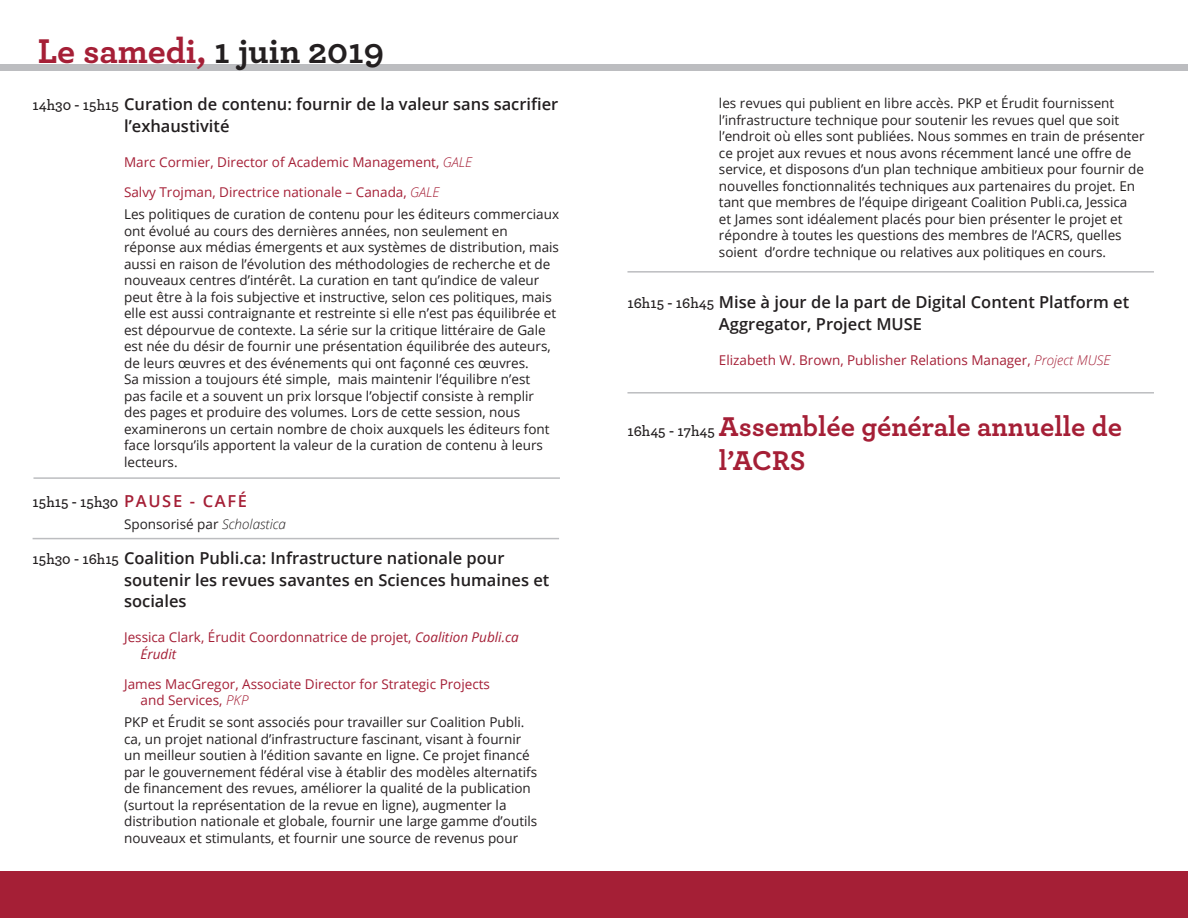
<style>
.page{position:relative;width:1188px;height:918px;background:#fff}
.page>*{position:absolute;margin:0;border:0;box-sizing:border-box;transform-origin:0 0}
.t1{font:700 36px "Archer";color:#a51f36}
.t2{font:700 28.5px/34.2px "Archer";color:#a51f36}
.Times_space{font:600 16.5px/21.6px "Open Sans";color:#231f20}
.Times_space-2{font:600 15px "Archer";color:#231f20}
.Speakers_Bios{font:13.5px/16.5px "Open Sans";color:#231f20}
.Times_space-3{font:13.5px/16.5px "Open Sans";color:#a51f36}
.s1{color:#231f20}
.s2{font-family:"Archer";font-size:15px}
.s3{font-weight:300;font-style:italic}
.s4{font-family:"Open Sans";font-size:16.5px;color:#a51f36}
.s5{font-style:italic}
.s6{font-weight:600;font-size:15px;color:#231f20}
</style>
<div class="page">
<hr style="left:33px;top:477px;width:527px;height:2px;background:#bcbdc0">
<div style="left:0;top:872px;width:594px;height:46px;background:#a51f36"></div>
<hr style="left:33px;top:538px;width:526px;height:1px;background:#bcbdc0">
<div style="left:0;top:64px;width:1188px;height:7px;background:#bcbdc0"></div>
<hr style="left:627px;top:392px;width:527px;height:2px;background:#bcbdc0">
<hr style="left:627px;top:271px;width:527px;height:2px;background:#bcbdc0">
<div style="left:594px;top:872px;width:594px;height:46px;background:#a51f36"></div>
<h6 class="t1" style="left:38px;top:22px;width:348px">Le samedi, <span class="s1">1 juin 2019</span></h6>
<p class="Times_space" style="left:124px;top:93px;width:436px;text-indent:-91px"><span class="s2">14h30 - 15h15</span> Curation de contenu: fournir de la valeur sans sacrifier l’exhaustivité</p>
<p class="Times_space-3" style="left:124px;top:154px;width:350px">Marc Cormier, Director of Academic Management, <span class="s3">GALE</span></p>
<p class="Times_space-3" style="left:124px;top:184px;width:317px">Salvy Trojman, Directrice nationale – Canada, <span class="s3">GALE</span></p>
<p class="Speakers_Bios" style="left:124px;top:206px;width:437px">Les politiques de curation de contenu pour les éditeurs commerciaux ont évolué au cours des dernières années, non seulement en réponse aux médias émergents et aux systèmes de distribution, mais aussi en raison de l’évolution des méthodologies de recherche et de nouveaux centres d’intérêt. La curation en tant qu’indice de valeur peut être à la fois subjective et instructive, selon ces politiques, mais elle est aussi contraignante et restreinte si elle n’est pas équilibrée et est dépourvue de contexte. La série sur la critique littéraire de Gale est née du désir de fournir une présentation équilibrée des auteurs, de leurs œuvres et des événements qui ont façonné ces œuvres.<br>Sa mission a toujours été simple, mais maintenir l’équilibre n’est<br>pas facile et a souvent un prix lorsque l’objectif consiste à remplir des pages et produire des volumes. Lors de cette session, nous examinerons un certain nombre de choix auxquels les éditeurs font face lorsqu’ils apportent la valeur de la curation de contenu à leurs lecteurs.</p>
<p class="Times_space-2" style="left:33px;top:491px;width:216px">15h15 - 15h30 <span class="s4">PAUSE - CAFÉ</span></p>
<p class="Speakers_Bios" style="left:124px;top:515px;width:164px">Sponsorisé par <span class="s3">Scholastica</span></p>
<p class="Times_space" style="left:124px;top:547px;width:427px;text-indent:-91px"><span class="s2">15h30 - 16h15</span> Coalition Publi.ca: Infrastructure nationale pour soutenir les revues savantes en Sciences humaines et sociales</p>
<p class="Times_space-3" style="left:141px;top:629px;width:380px;text-indent:-16px">Jessica Clark, Érudit Coordonnatrice de projet, <span class="s5">Coalition Publi.ca<br>Érudit</span></p>
<p class="Times_space-3" style="left:141px;top:675px;width:351px;text-indent:-16px">James MacGregor, Associate Director for Strategic Projects and Services, <span class="s3">PKP</span></p>
<p class="Speakers_Bios" style="left:124px;top:714px;width:415px">PKP et Érudit se sont associés pour travailler sur Coalition Publi. ca, un projet national d’infrastructure fascinant, visant à fournir un meilleur soutien à l’édition savante en ligne. Ce projet financé par le gouvernement fédéral vise à établir des modèles alternatifs de financement des revues, améliorer la qualité de la publication (surtout la représentation de la revue en ligne), augmenter la distribution nationale et globale, fournir une large gamme d’outils nouveaux et stimulants, et fournir une source de revenus pour</p>
<p class="Speakers_Bios" style="left:719px;top:95px;width:427px">les revues qui publient en libre accès. PKP et Érudit fournissent l’infrastructure technique pour soutenir les revues quel que soit l’endroit où elles sont publiées. Nous sommes en train de présenter ce projet aux revues et nous avons récemment lancé une offre de service, et disposons d’un plan technique ambitieux pour fournir de nouvelles fonctionnalités techniques aux partenaires du projet. En tant que membres de l’équipe dirigeant Coalition Publi.ca, Jessica<br>et James sont idéalement placés pour bien présenter le projet et répondre à toutes les questions des membres de l’ACRS, quelles soient d’ordre technique ou relatives aux politiques en cours.</p>
<p class="Times_space" style="left:719px;top:291px;width:412px;text-indent:-91px"><span class="s2">16h15 - 16h45</span> Mise à jour de la part de Digital Content Platform et<br>Aggregator, Project MUSE</p>
<p class="Times_space-3" style="left:719px;top:351px;width:393px">Elizabeth W. Brown, Publisher Relations Manager, <span class="s3">Project MUSE</span></p>
<h6 class="t2" style="left:719px;top:408px;width:405px;text-indent:-92px"><span class="s6">16h45 - 17h45</span> Assemblée générale annuelle de l’ACRS</h6>
</div>
